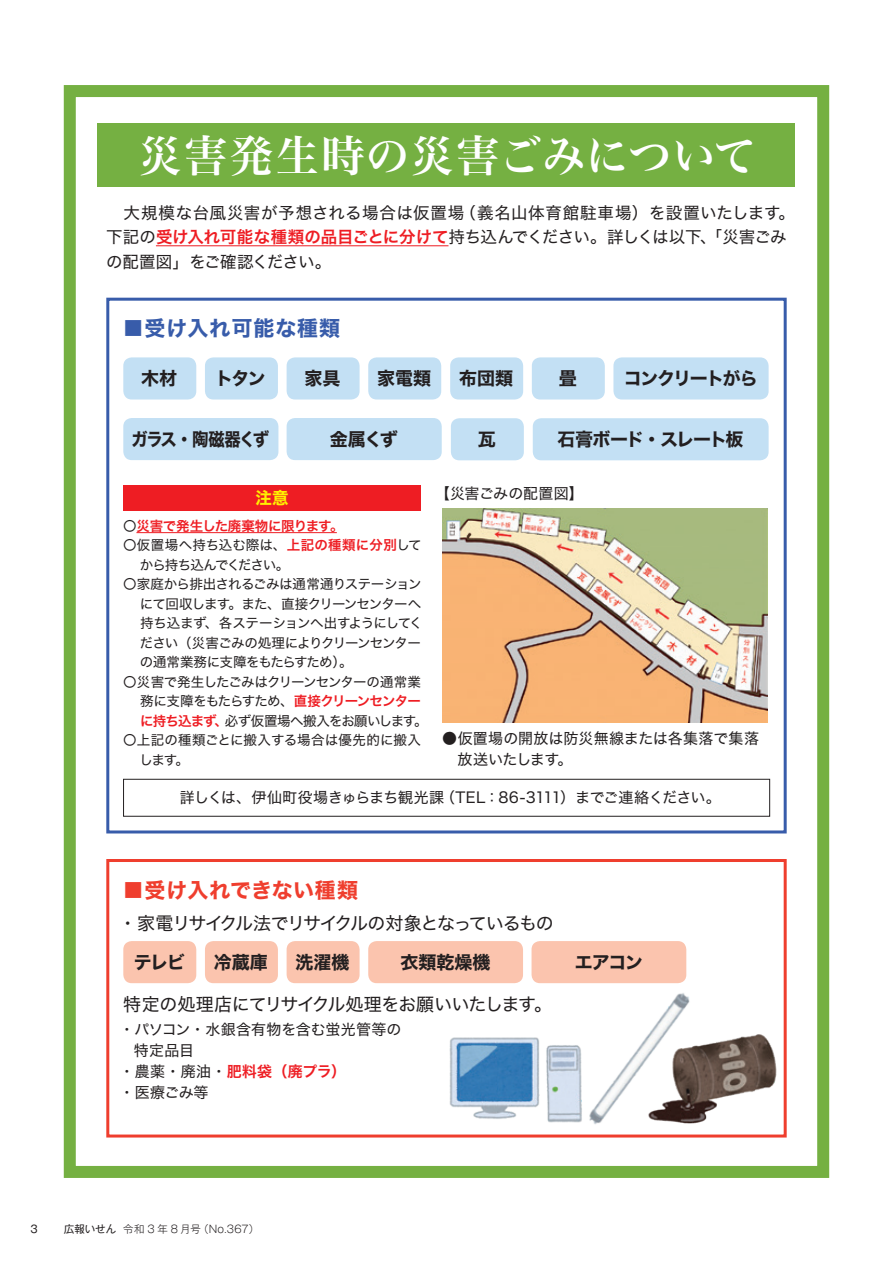
<style>
.page{position:relative;width:893px;height:1263px;background:#fff}
.page>*{position:absolute;margin:0;border:0;box-sizing:border-box;transform-origin:0 0}
.t1{font:43.5px "Hira Min Std W6";letter-spacing:.03em;color:#fff}
.t2{font:21px "Hira Kaku Std W7";letter-spacing:.02em;color:#ef3e2e}
.t3{font:21px "Hira Kaku Std W7";letter-spacing:.04em;color:#385caa}
.t4{font:18px "Hira Kaku Std W7";letter-spacing:-.06em;color:#231f20}
.t5{font:18px "Hira Kaku Std W4";letter-spacing:-.065em;color:#231f20}
.t6{font:18px "Hira Kaku Std W4";letter-spacing:-.04em;color:#231f20}
.t7{font:18px "Hira Kaku Std W7";letter-spacing:-.09em;color:#231f20;scale:.91 1}
.t8{font:16.5px/24.8px "Hira Kaku Std W4";letter-spacing:.01em;color:#231f20}
.t9{font:16.5px "Hira Kaku Std W7";color:#fff101}
.t10{font:15px "Hira Kaku Std W4";letter-spacing:-.03em;color:#231f20}
.t11{font:15px "Hira Kaku Std W4";letter-spacing:-.01em;color:#231f20}
.t12{font:15px "Hira Kaku Std W4";letter-spacing:.01em;color:#231f20}
.t13{font:15px "Hira Kaku Std W6";letter-spacing:-.005em;color:#ee1d23}
.t14{font:13.5px/19.5px "Hira Kaku Std W4";letter-spacing:-.045em;color:#231f20}
.t15{font:13.5px/19.5px "Hira Kaku Std W4";letter-spacing:.01em;color:#231f20}
.t16{font:13.5px "Hira Kaku Std W6";letter-spacing:-.03em;color:#ee1d23}
.t17{font:300 10.5px "Gothic MB101 Pro";letter-spacing:.02em;color:#231f20}
.t18{font:10.5px "Gothic MB101 Pro";color:#231f20}
.s1{font-family:"Hira Kaku Std W6";color:#ee1d23}
.s2{font-family:"Hira Kaku Std W4";color:#231f20}
.s3{font-weight:400}
</style>
<div class="page">
<div style="left:106px;top:298px;width:681px;height:535px;border:3px solid #385caa"></div>
<div style="left:106px;top:859px;width:681px;height:278px;border:3px solid #ef3e2e"></div>
<div style="left:98px;top:123px;width:697px;height:64px;background:#75b042"></div>
<hr style="left:156px;top:245px;width:292px;height:1px;background:#ee1d23">
<div style="left:123px;top:779px;width:647px;height:37px;border:1px solid #231f20"></div>
<hr style="left:136px;top:532px;width:201px;height:1px;background:#ee1d23">
<div style="left:64px;top:85px;width:765px;height:1093px;border:12px solid #75b042"></div>
<img style="left:442px;top:508px;width:326px;height:215px">
<div style="left:123px;top:485px;width:298px;height:25px;background:#ee1d23"></div>
<div style="left:123px;top:357px;width:73px;height:42px;background:#c3e0f4;border-radius:9px"></div>
<div style="left:450px;top:357px;width:73px;height:42px;background:#c3e0f4;border-radius:9px"></div>
<div style="left:287px;top:357px;width:73px;height:42px;background:#c3e0f4;border-radius:9px"></div>
<div style="left:613px;top:357px;width:156px;height:42px;background:#c3e0f4;border-radius:9px"></div>
<div style="left:123px;top:418px;width:155px;height:42px;background:#c3e0f4;border-radius:9px"></div>
<div style="left:287px;top:418px;width:155px;height:42px;background:#c3e0f4;border-radius:9px"></div>
<div style="left:451px;top:418px;width:73px;height:42px;background:#c3e0f4;border-radius:9px"></div>
<div style="left:533px;top:418px;width:236px;height:42px;background:#c3e0f4;border-radius:9px"></div>
<div style="left:205px;top:357px;width:73px;height:42px;background:#c3e0f4;border-radius:9px"></div>
<div style="left:368px;top:941px;width:155px;height:42px;background:#fbc4ae;border-radius:9px"></div>
<div style="left:531px;top:941px;width:155px;height:42px;background:#fbc4ae;border-radius:9px"></div>
<div style="left:123px;top:941px;width:73px;height:42px;background:#fbc4ae;border-radius:9px"></div>
<div style="left:287px;top:941px;width:73px;height:42px;background:#fbc4ae;border-radius:9px"></div>
<div style="left:205px;top:941px;width:73px;height:42px;background:#fbc4ae;border-radius:9px"></div>
<div style="left:532px;top:357px;width:73px;height:42px;background:#c3e0f4;border-radius:9px"></div>
<div style="left:368px;top:357px;width:73px;height:42px;background:#c3e0f4;border-radius:9px"></div>
<img style="left:449px;top:1037px;width:119px;height:86px">
<img style="left:716px;top:1034px;width:62px;height:101px">
<img style="left:568px;top:993px;width:148px;height:142px">
<p class="t1" style="left:138px;top:124px;width:620px">災害発生時の災害ごみについて</p>
<p class="t8" style="left:106px;top:200px;width:690px">　大規模な台風災害が予想される場合は仮置場（義名山体育館駐車場）を設置いたします。下記の<span class="s1">受け入れ可能な種類の品目ごとに分けて</span>持ち込んでください。詳しくは以下、「災害ごみの配置図」をご確認ください。</p>
<p class="t3" style="left:123px;top:312px;width:219px">■受け入れ可能な種類</p>
<p class="t4" style="left:141px;top:364px;width:37px">木材</p>
<p class="t4" style="left:305px;top:364px;width:37px">家具</p>
<p class="t4" style="left:459px;top:364px;width:55px">布団類</p>
<p class="t4" style="left:624px;top:364px;width:136px">コンクリートがら</p>
<p class="t4" style="left:377px;top:364px;width:55px">家電類</p>
<p class="t4" style="left:559px;top:364px;width:19px">畳</p>
<p class="t4" style="left:215px;top:364px;width:52px">トタン</p>
<p class="t7" style="left:132px;top:425px;width:153px">ガラス・陶磁器くず</p>
<p class="t4" style="left:330px;top:425px;width:70px">金属くず</p>
<p class="t4" style="left:478px;top:425px;width:19px">瓦</p>
<p class="t4" style="left:557px;top:425px;width:187px">石膏ボード・スレート板</p>
<p class="t9" style="left:256px;top:485px;width:34px">注意</p>
<p class="t16" style="left:123px;top:515px;width:222px"><span class="s2">〇</span>災害で発生した廃棄物に限ります。</p>
<p class="t14" style="left:140px;top:535px;width:283px;text-indent:-17px">〇仮置場へ持ち込む際は、<span class="s1">上記の種類に分別</span>してから持ち込んでください。</p>
<p class="t14" style="left:140px;top:574px;width:284px;text-indent:-17px">〇家庭から排出されるごみは通常通りステーションにて回収します。また、直接クリーンセンターへ持ち込まず、各ステーションへ出すようにしてください（災害ごみの処理によりクリーンセンターの通常業務に支障をもたらすため）。</p>
<p class="t14" style="left:140px;top:672px;width:289px;text-indent:-17px">〇災害で発生したごみはクリーンセンターの通常業務に支障をもたらすため、<span class="s1">直接クリーンセンターに持ち込まず、</span>必ず仮置場へ搬入をお願いします。</p>
<p class="t15" style="left:139px;top:730px;width:283px;text-indent:-16px">〇上記の種類ごとに搬入する場合は優先的に搬入します。</p>
<p class="t11" style="left:435px;top:482px;width:151px">【災害ごみの配置図】</p>
<p class="t12" style="left:442px;top:726px;width:318px">●仮置場の開放は防災無線または各集落で集落</p>
<p class="t10" style="left:442px;top:747px;width:132px">　放送いたします。</p>
<p class="t10" style="left:180px;top:786px;width:543px">詳しくは、伊仙町役場きゅらまち観光課（TEL：86-3111）までご連絡ください。</p>
<p class="t2" style="left:123px;top:873px;width:237px">■受け入れできない種類</p>
<p class="t5" style="left:119px;top:910px;width:437px">・家電リサイクル法でリサイクルの対象となっているもの</p>
<p class="t4" style="left:134px;top:948px;width:52px">テレビ</p>
<p class="t4" style="left:214px;top:948px;width:55px">冷蔵庫</p>
<p class="t4" style="left:296px;top:948px;width:55px">洗濯機</p>
<p class="t4" style="left:400px;top:948px;width:91px">衣類乾燥機</p>
<p class="t4" style="left:575px;top:948px;width:70px">エアコン</p>
<p class="t6" style="left:123px;top:990px;width:430px">特定の処理店にてリサイクル処理をお願いいたします。</p>
<p class="t11" style="left:120px;top:1018px;width:283px">・パソコン・水銀含有物を含む蛍光管等の</p>
<p class="t11" style="left:134px;top:1039px;width:62px">特定品目</p>
<p class="t13" style="left:120px;top:1060px;width:228px"><span class="s2">・農薬・廃油・</span>肥料袋（廃プラ）</p>
<p class="t11" style="left:120px;top:1081px;width:91px">・医療ごみ等</p>
<p class="t18" style="left:30px;top:1220px;width:9px">3</p>
<p class="t17" style="left:64px;top:1220px;width:197px"><span class="s3">広報いせん</span> 令和 3 年 8 月号（No.367）</p>
</div>
